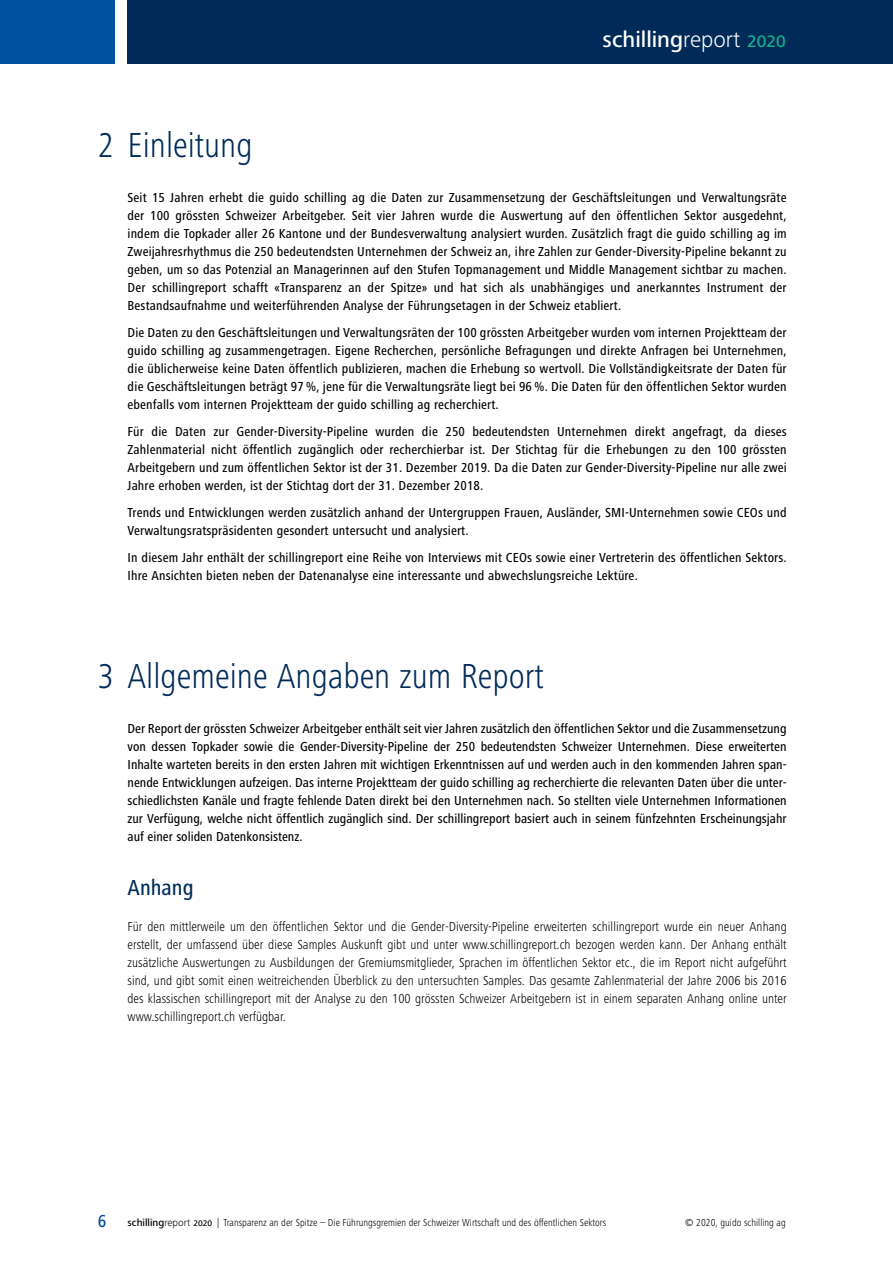
<style>
.page{position:relative;width:893px;height:1263px;background:#fff}
.page>*{position:absolute;margin:0;border:0;box-sizing:border-box;transform-origin:0 0}
.t1{font:300 condensed 36px "Frutiger Next Pro";color:#002b58}
.t2{font:500 22.95px "Frutiger Next Pro";color:#fff}
.t3{font:500 condensed 22.5px "Frutiger Next Pro";color:#002b58}
.t4{font:500 condensed 13.5px/18px "Frutiger Next Pro";letter-spacing:.01em;color:#000;text-align:justify}
.t5{font:300 condensed 13.5px/18px "Frutiger Next Pro";color:#000;text-align:justify}
.t6{font:300 condensed 10.5px "Frutiger Next Pro";color:#000}
.s1{font-weight:300}
.s2{font-size:17.25px;color:#17ae8e}
.s3{font-size:35.7px}
.s4{font-weight:500;font-size:18px;color:#004b9c}
.s5{font-weight:500;font-stretch:normal}
.s6{font-stretch:normal}
.s7{font-weight:500;font-stretch:normal;font-size:8.4px}
</style>
<div class="page">
<div style="left:0;top:0;width:115px;height:64px;background:#0052a0"></div>
<div style="left:128px;top:0;width:765px;height:64px;background:#002b58"></div>
<h2 class="t2" style="left:602px;top:27px;width:185px">schilling<span class="s1">report</span> <span class="s2">2020</span></h2>
<h1 class="t1" style="left:98px;top:124px;width:156px"><span class="s3">2</span> Einleitung</h1>
<p class="t4" style="left:128px;top:189px;width:661px">Seit 15 Jahren erhebt die guido schilling ag die Daten zur Zusammensetzung der Geschäftsleitungen und Verwaltungsräte der 100 grössten Schweizer Arbeitgeber. Seit vier Jahren wurde die Auswertung auf den öffentlichen Sektor ausgedehnt, indem die Topkader aller 26 Kantone und der Bundesverwaltung analysiert wurden. Zusätzlich fragt die guido schilling ag im Zweijahresrhythmus die 250 bedeutendsten Unternehmen der Schweiz an, ihre Zahlen zur Gender-Diversity-Pipeline bekannt zu geben, um so das Potenzial an Managerinnen auf den Stufen Topmanagement und Middle Management sichtbar zu machen.<br>Der schillingreport schafft «Transparenz an der Spitze» und hat sich als unabhängiges und anerkanntes Instrument der Bestandsaufnahme und weiterführenden Analyse der Führungsetagen in der Schweiz etabliert.</p>
<p class="t4" style="left:128px;top:324px;width:661px">Die Daten zu den Geschäftsleitungen und Verwaltungsräten der 100 grössten Arbeitgeber wurden vom internen Projektteam der guido schilling ag zusammengetragen. Eigene Recherchen, persönliche Befragungen und direkte Anfragen bei Unternehmen, die üblicherweise keine Daten öffentlich publizieren, machen die Erhebung so wertvoll. Die Vollständigkeitsrate der Daten für die Geschäftsleitungen beträgt 97%, jene für die Verwaltungsräte liegt bei 96%. Die Daten für den öffentlichen Sektor wurden ebenfalls vom internen Projektteam der guido schilling ag recherchiert.</p>
<p class="t4" style="left:128px;top:423px;width:661px">Für die Daten zur Gender-Diversity-Pipeline wurden die 250 bedeutendsten Unternehmen direkt angefragt, da dieses Zahlenmaterial nicht öffentlich zugänglich oder recherchierbar ist. Der Stichtag für die Erhebungen zu den 100 grössten Arbeitgebern und zum öffentlichen Sektor ist der 31. Dezember 2019. Da die Daten zur Gender-Diversity-Pipeline nur alle zwei Jahre erhoben werden, ist der Stichtag dort der 31. Dezember 2018.</p>
<p class="t4" style="left:128px;top:503px;width:661px">Trends und Entwicklungen werden zusätzlich anhand der Untergruppen Frauen, Ausländer, SMI-Unternehmen sowie CEOs und<br>Verwaltungsratspräsidenten gesondert untersucht und analysiert.</p>
<p class="t4" style="left:128px;top:548px;width:661px">In diesem Jahr enthält der schillingreport eine Reihe von Interviews mit CEOs sowie einer Vertreterin des öffentlichen Sektors.<br>Ihre Ansichten bieten neben der Datenanalyse eine interessante und abwechslungsreiche Lektüre.</p>
<h1 class="t1" style="left:98px;top:655px;width:447px"><span class="s3">3</span> Allgemeine Angaben zum Report</h1>
<p class="t4" style="left:128px;top:720px;width:661px">Der Report der grössten Schweizer Arbeitgeber enthält seit vier Jahren zusätzlich den öffentlichen Sektor und die Zusammensetzung von dessen Topkader sowie die Gender-Diversity-Pipeline der 250 bedeutendsten Schweizer Unternehmen. Diese erweiterten Inhalte warteten bereits in den ersten Jahren mit wichtigen Erkenntnissen auf und werden auch in den kommenden Jahren span&shy;nende Entwicklungen aufzeigen. Das interne Projektteam der guido schilling ag recherchierte die relevanten Daten über die unter&shy;schiedlichsten Kanäle und fragte fehlende Daten direkt bei den Unternehmen nach. So stellten viele Unternehmen Informationen zur Verfügung, welche nicht öffentlich zugänglich sind. Der schillingreport basiert auch in seinem fünfzehnten Erscheinungsjahr auf einer soliden Datenkonsistenz.</p>
<h3 class="t3" style="left:128px;top:875px;width:68px">Anhang</h3>
<p class="t5" style="left:128px;top:918px;width:661px">Für den mittlerweile um den öffentlichen Sektor und die Gender-Diversity-Pipeline erweiterten schillingreport wurde ein neuer Anhang erstellt, der umfassend über diese Samples Auskunft gibt und unter www.schillingreport.ch bezogen werden kann. Der Anhang enthält zusätzliche Auswertungen zu Ausbildungen der Gremiumsmitglieder, Sprachen im öffentlichen Sektor etc., die im Report nicht aufgeführt sind, und gibt somit einen weitreichenden Überblick zu den untersuchten Samples. Das gesamte Zahlenmaterial der Jahre 2006 bis 2016 des klassischen schillingreport mit der Analyse zu den 100 grössten Schweizer Arbeitgebern ist in einem separaten Anhang online unter www.schillingreport.ch verfügbar.</p>
<p class="t6" style="left:98px;top:1216px;width:510px"><span class="s4">6</span> <span class="s5">schilling</span><span class="s6">report</span> <span class="s7">2020</span> | Transparenz an der Spitze – Die Führungsgremien der Schweizer Wirtschaft und des öffentlichen Sektors</p>
<p class="t6" style="left:685px;top:1216px;width:102px">© 2020, guido schilling ag</p>
</div>
